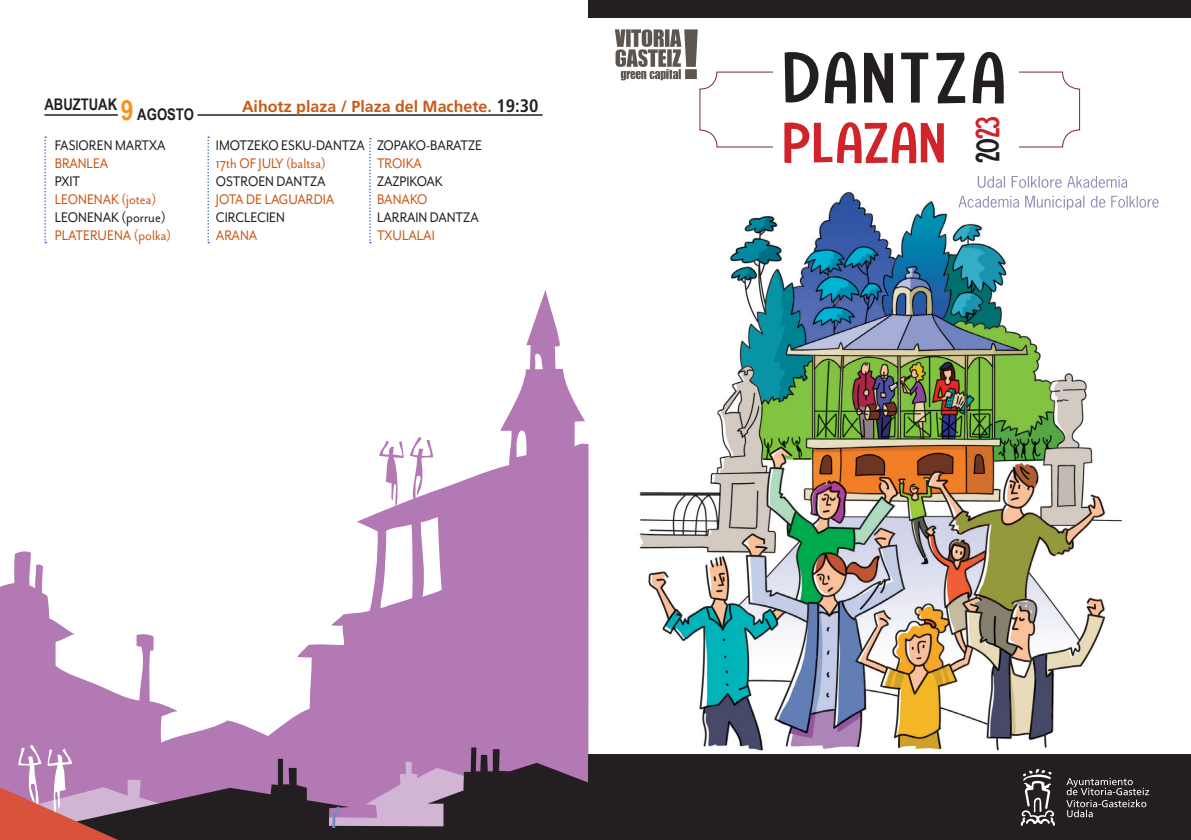
<style>
.page{position:relative;width:1191px;height:840px;background:#fff}
.page>*{position:absolute;margin:0;border:0;box-sizing:border-box;transform-origin:0 0}
.t1{font:73.6px "Camping Holiday DEMO";letter-spacing:.06em;color:#231f20;scale:1.11 1}
.t2{font:58.4px "Camping Holiday DEMO";letter-spacing:.03em;color:#d1232a;scale:1.11 1}
.t3{font:34px "Camping Holiday DEMO";color:#231f20;scale:.93 1}
.t4{font:16px "Mr Eaves San OT";color:#231f20;scale:.9 1}
.t5{font:16px "Mr Eaves San OT";color:#c85a18;scale:.9 1}
.t6{font:700 16px "Frutiger LT Std";color:#c85a18}
.t7{font:700 16px "Arial Narrow";color:#231f20}
.s1{font-size:28px;color:#fff}
.s2{color:#fff}
.s3{font-stretch:condensed;font-size:18px;color:#231f20}
.s4{color:#d1232a}
</style>
<div class="page">
<svg style="left:0;top:290px;width:588px;height:457px"></svg>
<svg style="left:523px;top:747px;width:65px;height:92px;background:#483646"></svg>
<svg style="left:0;top:744px;width:523px;height:95px;background:#896180"></svg>
<svg style="left:369px;top:138px;width:2px;height:105px"></svg>
<svg style="left:207px;top:136px;width:2px;height:107px"></svg>
<svg style="left:44px;top:136px;width:2px;height:107px"></svg>
<hr style="left:44px;top:114px;width:498px;height:2px;background:#231f20">
<img style="left:639px;top:181px;width:499px;height:570px">
<svg style="left:615px;top:29px;width:83px;height:51px"></svg>
<div style="left:588px;top:0;width:603px;height:17px;background:#231f20"></div>
<svg style="left:1025px;top:196px;width:133px;height:14px"></svg>
<svg style="left:958px;top:196px;width:61px;height:11px"></svg>
<svg style="left:977px;top:176px;width:150px;height:12px"></svg>
<div style="left:588px;top:754px;width:603px;height:85px;background:#231f20"></div>
<svg style="left:1066px;top:777px;width:83px;height:39px"></svg>
<svg style="left:1020px;top:769px;width:35px;height:56px"></svg>
<div style="left:699px;top:72px;width:381px;height:75px;border:1px solid #772835;border-radius:17px"></div>
<div style="left:774px;top:43px;width:244px;height:133px;background:#fff"></div>
<p class="t7" style="left:44px;top:92px;width:151px">ABUZTUAK <span class="s1">9</span> <span class="s2">AGOSTO</span></p>
<p class="t6" style="left:242px;top:97px;width:298px">Aihotz plaza / Plaza del Machete. <span class="s3">19:30</span></p>
<p class="t4" style="left:55px;top:137px;width:124px">FASIOREN MARTXA</p>
<p class="t5" style="left:55px;top:155px;width:61px">BRANLEA</p>
<p class="t4" style="left:55px;top:173px;width:30px">PXIT</p>
<p class="t5" style="left:55px;top:191px;width:114px">LEONENAK (jotea)</p>
<p class="t4" style="left:55px;top:209px;width:125px">LEONENAK (porrue)</p>
<p class="t5" style="left:55px;top:227px;width:131px">PLATERUENA (polka)</p>
<p class="t4" style="left:216px;top:137px;width:167px">IMOTZEKO ESKU-DANTZA</p>
<p class="t5" style="left:216px;top:155px;width:124px">17th OF JULY (baltsa)</p>
<p class="t4" style="left:216px;top:173px;width:123px">OSTROEN DANTZA</p>
<p class="t5" style="left:216px;top:191px;width:133px">JOTA DE LAGUARDIA</p>
<p class="t4" style="left:216px;top:209px;width:78px">CIRCLECIEN</p>
<p class="t5" style="left:216px;top:227px;width:48px">ARANA</p>
<p class="t4" style="left:377px;top:137px;width:118px">ZOPAKO-BARATZE</p>
<p class="t5" style="left:377px;top:155px;width:52px">TROIKA</p>
<p class="t4" style="left:377px;top:173px;width:75px">ZAZPIKOAK</p>
<p class="t5" style="left:377px;top:191px;width:58px">BANAKO</p>
<p class="t4" style="left:377px;top:209px;width:115px">LARRAIN DANTZA</p>
<p class="t5" style="left:377px;top:227px;width:66px">TXULALAI</p>
<h1 class="t1" style="left:783px;top:37px;width:202px">DANTZA</h1>
<h2 class="t2" style="left:783px;top:111px;width:148px">PLAZAN</h2>
<h3 class="t3" style="left:969px;top:163px;width:54px;rotate:-90deg">20<span class="s4">23</span></h3>
</div>
